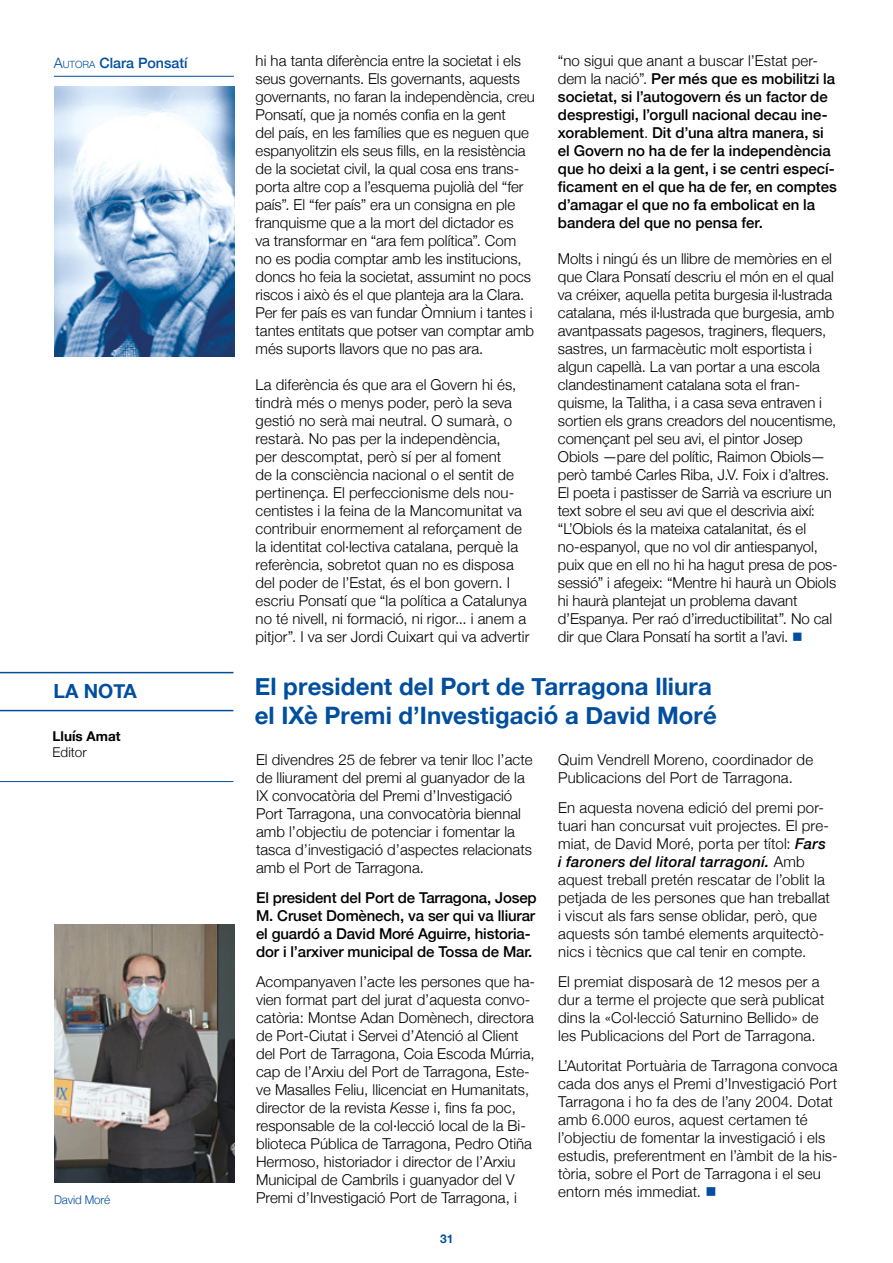
<style>
.page{position:relative;width:893px;height:1263px;background:#fff}
.page>*{position:absolute;margin:0;border:0;box-sizing:border-box;transform-origin:0 0}
.t1{font:700 24px/28.8px "Helvetica Neue";letter-spacing:.005em;color:#004f9f}
.t2{font:700 19.5px "Helvetica Neue";color:#004f9f}
.t3{font:300 15px/18px "Helvetica Neue";color:#000}
.t4{font:500 15px/18px "Helvetica Neue";letter-spacing:-.005em;color:#000}
.t5{font:500 14.25px "Helvetica Neue";color:#004f9f}
.t6{font:700 13.5px "Helvetica Neue";color:#000}
.t7{font:300 13.5px "Helvetica Neue";color:#000}
.t8{font:300 12px "Helvetica Neue";letter-spacing:-.01em;color:#004f9f}
.t9{font:700 12px "Helvetica Neue";color:#004f9f}
.s1{font-weight:300}
.s2{font-weight:300;font-size:10.05px}
.s3{color:#004f9f}
.s4{font-style:italic}
.s5{font-weight:500;font-style:italic}
</style>
<div class="page">
<img style="left:54px;top:87px;width:180px;height:270px">
<hr style="left:54px;top:76px;width:180px;height:1px;background:#004f9f">
<hr style="left:0;top:781px;width:233px;height:1px;background:#004f9f">
<hr style="left:0;top:672px;width:233px;height:1px;background:#004f9f">
<hr style="left:0;top:710px;width:233px;height:1px;background:#004f9f">
<img style="left:54px;top:925px;width:180px;height:258px">
<p class="t5" style="left:54px;top:52px;width:135px"><span class="s1">A</span><span class="s2">UTORA</span> Clara Ponsatí</p>
<p class="t3" style="left:256px;top:51px;width:281px">hi ha tanta diferència entre la societat i els seus governants. Els governants, aquests governants, no faran la independència, creu Ponsatí, que ja només confia en la gent<br>del país, en les famílies que es neguen que espanyolitzin els seus fills, en la resistència de la societat civil, la qual cosa ens trans&shy;porta altre cop a l’esquema pujolià del “fer país”. El “fer país” era un consigna en ple franquisme que a la mort del dictador es<br>va transformar en “ara fem política”. Com no es podia comptar amb les institucions, doncs ho feia la societat, assumint no pocs riscos i això és el que planteja ara la Clara.<br>Per fer país es van fundar Òmnium i tantes i tantes entitats que potser van comptar amb més suports llavors que no pas ara.</p>
<p class="t3" style="left:256px;top:375px;width:275px">La diferència és que ara el Govern hi és, tindrà més o menys poder, però la seva gestió no serà mai neutral. O sumarà, o restarà. No pas per la independència,<br>per descomptat, però sí per al foment<br>de la consciència nacional o el sentit de pertinença. El perfeccionisme dels nou&shy;centistes i la feina de la Mancomunitat va contribuir enormement al reforçament de la identitat col·lectiva catalana, perquè la referència, sobretot quan no es disposa del poder de l’Estat, és el bon govern. I escriu Ponsatí que “la política a Catalunya no té nivell, ni formació, ni rigor... i anem a pitjor”. I va ser Jordi Cuixart qui va advertir</p>
<p class="t4" style="left:558px;top:51px;width:280px"><span class="s1">“no sigui que anant a buscar l’Estat per&shy;dem la nació”.</span> Per més que es mobilitzi la societat, si l’autogovern és un factor de desprestigi, l’orgull nacional decau ine&shy;xorablement<span class="s1">.</span> Dit d’una altra manera, si el Govern no ha de fer la independència que ho deixi a la gent, i se centri especí&shy;ficament en el que ha de fer, en comptes d’amagar el que no fa embolicat en la bandera del que no pensa fer.</p>
<p class="t3" style="left:558px;top:249px;width:281px">Molts i ningú és un llibre de memòries en el que Clara Ponsatí descriu el món en el qual va créixer, aquella petita burgesia il·lustrada catalana, més il·lustrada que burgesia, amb avantpassats pagesos, traginers, flequers, sastres, un farmacèutic molt esportista i algun capellà. La van portar a una escola clandestinament catalana sota el fran&shy;quisme, la Talitha, i a casa seva entraven i sortien els grans creadors del noucentisme, començant pel seu avi, el pintor Josep Obiols —pare del polític, Raimon Obiols— però també Carles Riba, J.V. Foix i d’altres.<br>El poeta i pastisser de Sarrià va escriure un text sobre el seu avi que el descrivia així: “L’Obiols és la mateixa catalanitat, és el no-espanyol, que no vol dir antiespanyol, puix que en ell no hi ha hagut presa de pos&shy;sessió” i afegeix: “Mentre hi haurà un Obiols hi haurà plantejat un problema davant d’Espanya. Per raó d’irreductibilitat”. No cal dir que Clara Ponsatí ha sortit a l’avi. <span class="s3">■</span></p>
<h2 class="t2" style="left:53px;top:675px;width:85px">LA NOTA</h2>
<p class="t6" style="left:53px;top:726px;width:69px">Lluís Amat</p>
<p class="t7" style="left:53px;top:741px;width:36px">Editor</p>
<p class="t8" style="left:54px;top:1190px;width:58px">David Moré</p>
<h1 class="t1" style="left:255px;top:673px;width:464px">El president del Port de Tarragona lliura el IXè Premi d’Investigació a David Moré</h1>
<p class="t3" style="left:256px;top:749px;width:278px">El divendres 25 de febrer va tenir lloc l’acte de lliurament del premi al guanyador de la IX convocatòria del Premi d’Investigació Port Tarragona, una convocatòria biennal amb l’objectiu de potenciar i fomentar la tasca d’investigació d’aspectes relacionats amb el Port de Tarragona.</p>
<p class="t4" style="left:256px;top:887px;width:282px">El president del Port de Tarragona, Josep M. Cruset Domènech, va ser qui va lliurar el guardó a David Moré Aguirre, historia&shy;dor i l’arxiver municipal de Tossa de Mar.</p>
<p class="t3" style="left:256px;top:971px;width:280px">Acompanyaven l’acte les persones que ha&shy;vien format part del jurat d’aquesta convo&shy;catòria: Montse Adan Domènech, directora de Port-Ciutat i Servei d’Atenció al Client del Port de Tarragona, Coia Escoda Múrria, cap de l’Arxiu del Port de Tarragona, Este&shy;ve Masalles Feliu, llicenciat en Humanitats, director de la revista <span class="s4">Kesse</span> i, fins fa poc, responsable de la col·lecció local de la Bi&shy;blioteca Pública de Tarragona, Pedro Otiña Hermoso, historiador i director de l’Arxiu Municipal de Cambrils i guanyador del V Premi d’Investigació Port de Tarragona, i</p>
<p class="t9" style="left:440px;top:1229px;width:15px">31</p>
<p class="t3" style="left:558px;top:749px;width:256px">Quim Vendrell Moreno, coordinador de<br>Publicacions del Port de Tarragona.</p>
<p class="t3" style="left:558px;top:797px;width:273px">En aquesta novena edició del premi por&shy;tuari han concursat vuit projectes. El pre&shy;miat, de David Moré, porta per títol: <span class="s5">Fars i faroners del litoral tarragoní.</span> Amb aquest treball pretén rescatar de l’oblit la petjada de les persones que han treballat i viscut als fars sense oblidar, però, que aquests són també elements arquitectò&shy;nics i tècnics que cal tenir en compte.</p>
<p class="t3" style="left:558px;top:971px;width:268px">El premiat disposarà de 12 mesos per a dur a terme el projecte que serà publicat dins la «Col·lecció Saturnino Bellido» de les Publicacions del Port de Tarragona.</p>
<p class="t3" style="left:558px;top:1055px;width:281px">L’Autoritat Portuària de Tarragona convoca cada dos anys el Premi d’Investigació Port Tarragona i ho fa des de l’any 2004. Dotat amb 6.000 euros, aquest certamen té l’objectiu de fomentar la investigació i els estudis, preferentment en l’àmbit de la his&shy;tòria, sobre el Port de Tarragona i el seu entorn més immediat. <span class="s3">■</span></p>
</div>
